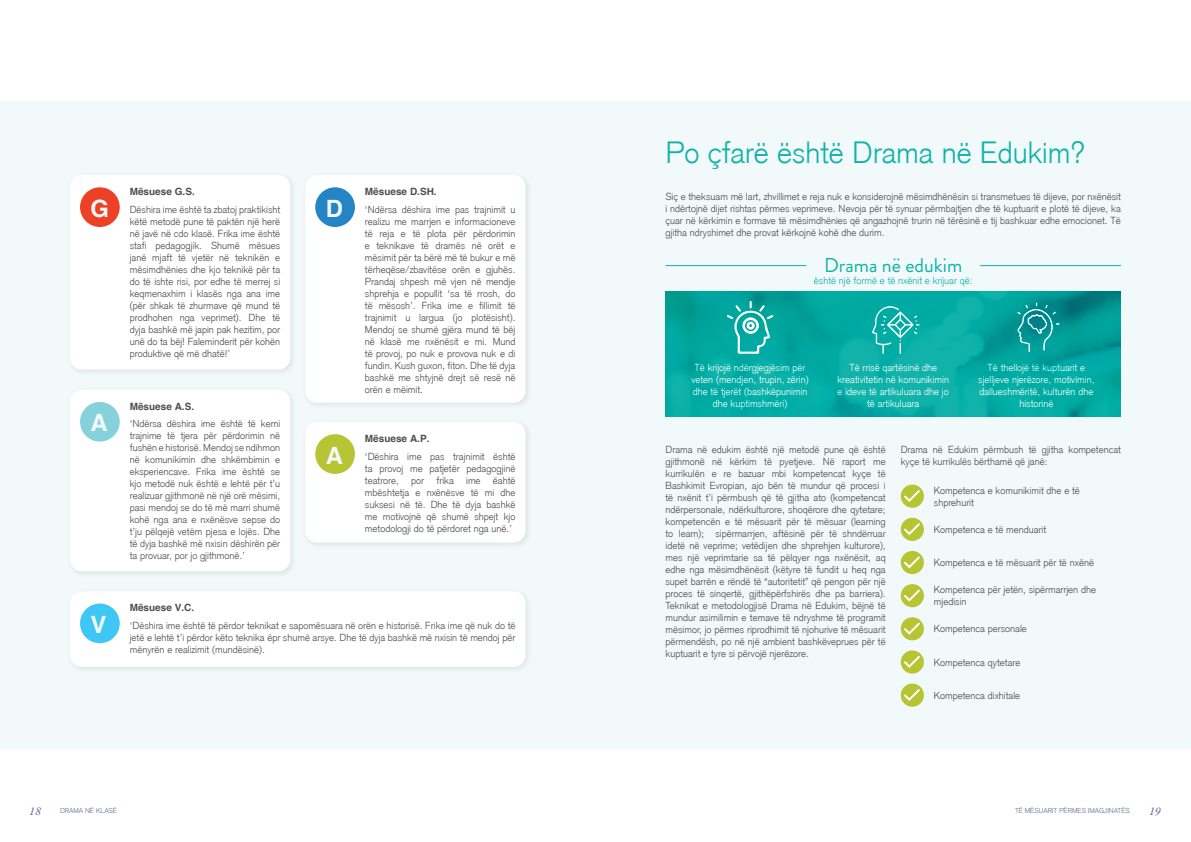
<style>
.page{position:relative;width:1191px;height:842px;background:#fff}
.page>*{position:absolute;margin:0;border:0;box-sizing:border-box;transform-origin:0 0}
.t1{font:300 30px "Akzidenz Grotesk";color:#11b2a9}
.t2{font:700 23.8px "Helvetica";color:#f2f9fa}
.t3{font:20px "Brandon Grotesque";color:#11b2a9}
.t4{font:12px "Garamond Premr Pro Med It";color:#5d7195}
.t5{font:300 10px/12px "Akzidenz Grotesk";color:#4d4d4f;text-align:justify}
.t6{font:300 10px/12px "Akzidenz Grotesk";color:#fffffb;text-align:center}
.t7{font:700 10px "Helvetica";color:#4d4d4f}
.t8{font:300 10px "Akzidenz Grotesk";color:#11b2a9}
.t9{font:300 7px "Akzidenz Grotesk";color:#5e7296}
</style>
<div class="page">
<div style="left:0;top:101px;width:1191px;height:648px;background:#f2f9fa"></div>
<div style="left:67px;top:172px;width:231px;height:205px;background:#edf4f5"></div>
<div style="left:70px;top:175px;width:220px;height:195px;background:#fff;border-radius:12px"></div>
<div style="left:67px;top:386px;width:231px;height:192px;background:#edf4f5"></div>
<div style="left:70px;top:390px;width:220px;height:181px;background:#fff;border-radius:12px"></div>
<div style="left:67px;top:588px;width:466px;height:87px;background:#edf4f5"></div>
<div style="left:70px;top:591px;width:455px;height:76px;background:#fff;border-radius:12px"></div>
<div style="left:302px;top:419px;width:231px;height:131px;background:#eef4f5"></div>
<div style="left:305px;top:422px;width:220px;height:121px;background:#fff;border-radius:12px"></div>
<div style="left:302px;top:172px;width:231px;height:238px;background:#edf4f5"></div>
<div style="left:305px;top:175px;width:220px;height:228px;background:#fff;border-radius:12px"></div>
<div style="left:80px;top:187px;width:40px;height:40px;background:#ec4124;border-radius:50%"></div>
<div style="left:80px;top:402px;width:40px;height:40px;background:#85d2da;border-radius:50%"></div>
<div style="left:80px;top:603px;width:40px;height:40px;background:#3ec7f4;border-radius:50%"></div>
<div style="left:315px;top:434px;width:40px;height:40px;background:#b7c434;border-radius:50%"></div>
<div style="left:315px;top:187px;width:40px;height:40px;background:#2484c6;border-radius:50%"></div>
<svg style="left:900px;top:485px;width:24px;height:23px"></svg>
<svg style="left:902px;top:488px;width:19px;height:15px"></svg>
<svg style="left:900px;top:518px;width:24px;height:23px"></svg>
<svg style="left:902px;top:521px;width:19px;height:16px"></svg>
<svg style="left:900px;top:551px;width:24px;height:23px"></svg>
<svg style="left:902px;top:555px;width:19px;height:15px"></svg>
<svg style="left:900px;top:617px;width:24px;height:23px"></svg>
<svg style="left:902px;top:621px;width:19px;height:15px"></svg>
<svg style="left:900px;top:650px;width:24px;height:24px"></svg>
<svg style="left:902px;top:654px;width:19px;height:15px"></svg>
<svg style="left:900px;top:684px;width:24px;height:23px"></svg>
<svg style="left:902px;top:687px;width:19px;height:15px"></svg>
<svg style="left:900px;top:584px;width:24px;height:23px"></svg>
<svg style="left:902px;top:588px;width:19px;height:15px"></svg>
<hr style="left:665px;top:265px;width:141px;height:1px;background:#11b2a9">
<hr style="left:980px;top:265px;width:141px;height:1px;background:#11b2a9">
<img style="left:665px;top:291px;width:455px;height:125px">
<h2 class="t2" style="left:90px;top:193px;width:20px">G</h2>
<h2 class="t2" style="left:90px;top:408px;width:19px">A</h2>
<h2 class="t2" style="left:90px;top:609px;width:17px">V</h2>
<p class="t7" style="left:130px;top:185px;width:67px">Mësuese G.S.</p>
<p class="t5" style="left:130px;top:203px;width:152px">Dëshira ime është ta zbatoj praktikisht këtë metodë pune të paktën një herë në javë në cdo klasë. Frika ime është stafi pedagogjik. Shumë mësues janë mjaft të vjetër në teknikën e mësimdhënies dhe kjo teknikë për ta do të ishte risi, por edhe të merrej si keqmenaxhim i klasës nga ana ime (për shkak të zhurmave që mund të prodhohen nga veprimet). Dhe të dyja bashkë më japin pak hezitim, por unë do ta bëj! Faleminderit për kohën produktive që më dhatë!’</p>
<p class="t7" style="left:130px;top:400px;width:66px">Mësuese A.S.</p>
<p class="t5" style="left:130px;top:418px;width:152px">‘Ndërsa dëshira ime është të kemi trajnime të tjera për përdorimin në fushën e historisë. Mendoj se ndihmon në komunikimin dhe shkëmbimin e eksperiencave. Frika ime është se kjo metodë nuk është e lehtë për t’u realizuar gjithmonë në një orë mësimi, pasi mendoj se do të më marri shumë kohë nga ana e nxënësve sepse do t’ju pëlqejë vetëm pjesa e lojës. Dhe të dyja bashkë më nxisin dëshirën për ta provuar, por jo gjithmonë.’</p>
<h2 class="t2" style="left:326px;top:193px;width:19px">D</h2>
<h2 class="t2" style="left:326px;top:440px;width:19px">A</h2>
<p class="t7" style="left:365px;top:185px;width:73px">Mësuese D.SH.</p>
<p class="t5" style="left:365px;top:203px;width:152px">‘Ndërsa dëshira ime pas trajnimit u realizu me marrjen e informacioneve të reja e të plota për përdorimin e teknikave të dramës në orët e mësimit për ta bërë më të bukur e më tërheqëse/zbavitëse orën e gjuhës.<br>Prandaj shpesh më vjen në mendje shprehja e popullit ‘sa të rrosh, do të mësosh’. Frika ime e fillimit të trajnimit u largua (jo plotësisht).<br>Mendoj se shumë gjëra mund të bëj në klasë me nxënësit e mi. Mund të provoj, po nuk e provova nuk e di fundin. Kush guxon, fiton. Dhe të dyja bashkë me shtyjnë drejt së resë në orën e mëimit.</p>
<p class="t7" style="left:365px;top:432px;width:66px">Mësuese A.P.</p>
<p class="t5" style="left:365px;top:450px;width:152px">‘Dëshira ime pas trajnimit është ta provoj me patjetër pedagogjinë teatrore, por frika ime ëahtë mbështetja e nxënësve të mi dhe suksesi në të. Dhe të dyja bashkë me motivojnë që shumë shpejt kjo metodologji do të përdoret nga unë.’</p>
<p class="t7" style="left:130px;top:601px;width:66px">Mësuese V.C.</p>
<p class="t5" style="left:130px;top:619px;width:387px">‘Dëshira ime është të përdor teknikat e sapomësuara në orën e historisë. Frika ime që nuk do të jetë e lehtë t’i përdor këto teknika ëpr shumë arsye. Dhe të dyja bashkë më nxisin të mendoj për mënyrën e realizimit (mundësinë).</p>
<h1 class="t1" style="left:665px;top:135px;width:421px">Po çfarë është Drama në Edukim?</h1>
<p class="t5" style="left:665px;top:191px;width:457px">Siç e theksuam më lart, zhvillimet e reja nuk e konsiderojnë mësimdhënësin si transmetues të dijeve, por nxënësit i ndërtojnë dijet rishtas përmes veprimeve. Nevoja për të synuar përmbajtjen dhe të kuptuarit e plotë të dijeve, ka çuar në kërkimin e formave të mësimdhënies që angazhojnë trurin në tërësinë e tij bashkuar edhe emocionet. Të gjitha ndryshimet dhe provat kërkojnë kohë dhe durim.</p>
<h3 class="t3" style="left:824px;top:252px;width:140px">Drama në edukim</h3>
<p class="t8" style="left:814px;top:275px;width:160px">është një formë e të nxënit e krijuar që:</p>
<p class="t6" style="left:691px;top:361px;width:119px">Të krijojë ndërgjegjësim për veten (mendjen, trupin, zërin) dhe të tjerët (bashkëpunimin dhe kuptimshmëri)</p>
<p class="t6" style="left:837px;top:361px;width:113px">Të rrisë qartësinë dhe kreativitetin në komunikimin e ideve të artikuluara dhe jo të artikuluara</p>
<p class="t6" style="left:978px;top:361px;width:118px">Të thellojë të kuptuarit e sjelljeve njerëzore, motivimin, dallueshmëritë, kulturën dhe historinë</p>
<p class="t5" style="left:665px;top:443px;width:222px">Drama në edukim është një metodë pune që është gjithmonë në kërkim të pyetjeve. Në raport me kurrikulën e re bazuar mbi kompetencat kyçe të Bashkimit Evropian, ajo bën të mundur që procesi i të nxënit t’i përmbush që të gjitha ato (kompetencat ndërpersonale, ndërkulturore, shoqërore dhe qytetare; kompetencën e të mësuarit për të mësuar (learning to learn); sipërmarrjen, aftësinë për të shndërruar idetë në veprime; vetëdijen dhe shprehjen kulturore), mes një veprimtarie sa të pëlqyer nga nxënësit, aq edhe nga mësimdhënësit (këtyre të fundit u heq nga supet barrën e rëndë të “autoritetit” që pengon për një proces të sinqertë, gjithëpërfshirës dhe pa barriera).<br>Teknikat e metodologjisë Drama në Edukim, bëjnë të mundur asimilimin e temave të ndryshme të programit mësimor, jo përmes riprodhimit të njohurive të mësuarit përmendësh, po në një ambient bashkëveprues për të kuptuarit e tyre si përvojë njerëzore.</p>
<p class="t5" style="left:900px;top:443px;width:222px">Drama në Edukim përmbush të gjitha kompetencat kyçe të kurrikulës bërthamë që janë:</p>
<p class="t5" style="left:934px;top:484px;width:147px">Kompetenca e komunikimit dhe e të shprehurit</p>
<p class="t5" style="left:934px;top:523px;width:114px">Kompetenca e të menduarit</p>
<p class="t5" style="left:934px;top:557px;width:162px">Kompetenca e të mësuarit për të nxënë</p>
<p class="t5" style="left:934px;top:584px;width:164px">Kompetenca për jetën, sipërmarrjen dhe mjedisin</p>
<p class="t5" style="left:934px;top:623px;width:94px">Kompetenca personale</p>
<p class="t5" style="left:934px;top:656px;width:88px">Kompetenca qytetare</p>
<p class="t5" style="left:934px;top:689px;width:88px">Kompetenca dixhitale</p>
<p class="t4" style="left:29px;top:804px;width:13px">18</p>
<p class="t9" style="left:60px;top:807px;width:59px">DRAMA NË KLASË</p>
<p class="t9" style="left:1015px;top:807px;width:116px">TË MËSUARIT PËRMES IMAGJINATËS</p>
<p class="t4" style="left:1149px;top:804px;width:13px">19</p>
</div>
